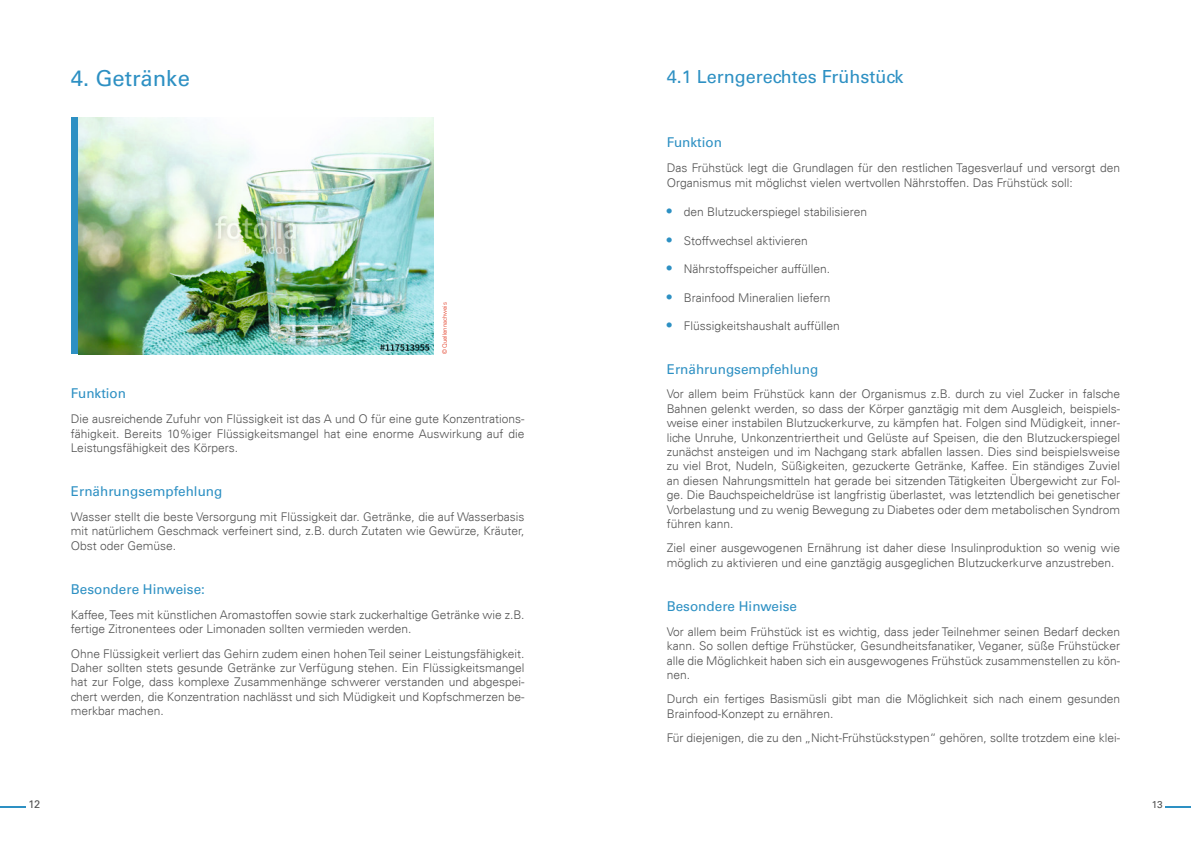
<style>
.page{position:relative;width:1191px;height:842px;background:#fff}
.page>*{position:absolute;margin:0;border:0;box-sizing:border-box;transform-origin:0 0}
.t1{font:500 22px "Univers CE";color:#2d90c3}
.t2{font:500 18px "Univers CE";color:#2d90c3}
.t3{font:500 13.5px "Univers CE";color:#2d90c3}
.t4{font:300 12px/14.4px "Univers LT";color:#525252;text-align:justify}
.t5{font:500 11px "Univers CE";color:#525252}
.t6{font:500 10px "Univers CE";color:#525252}
.t7{font:300 6px "Univers LT";color:#e03017}
.s1{font-family:"Univers CE";font-weight:500;font-size:14px;color:#2d90c3}
</style>
<div class="page">
<hr style="left:0;top:806px;width:26px;height:2px;background:#2d90c3">
<hr style="left:1165px;top:806px;width:26px;height:2px;background:#2d90c3">
<div style="left:71px;top:117px;width:363px;height:237px;background:#2d90c3"></div>
<img style="left:79px;top:117px;width:355px;height:237px">
<h1 class="t1" style="left:71px;top:66px;width:121px">4. Getränke</h1>
<p class="t7" style="left:441px;top:354px;width:54px;rotate:-90deg">© Quellennachweis</p>
<p class="t3" style="left:71px;top:386px;width:57px">Funktion</p>
<p class="t4" style="left:71px;top:412px;width:455px">Die ausreichende Zufuhr von Flüssigkeit ist das A und O für eine gute Konzentrations&shy;fähigkeit. Bereits 10%iger Flüssigkeitsmangel hat eine enorme Auswirkung auf die Leistungsfähigkeit des Körpers.</p>
<p class="t3" style="left:71px;top:483px;width:153px">Ernährungsempfehlung</p>
<p class="t4" style="left:71px;top:509px;width:455px">Wasser stellt die beste Versorgung mit Flüssigkeit dar. Getränke, die auf Wasserbasis mit natürlichem Geschmack verfeinert sind, z.B. durch Zutaten wie Gewürze, Kräuter, Obst oder Gemüse.</p>
<p class="t3" style="left:71px;top:581px;width:136px">Besondere Hinweise:</p>
<p class="t4" style="left:71px;top:607px;width:455px">Kaffee, Tees mit künstlichen Aromastoffen sowie stark zuckerhaltige Getränke wie z.B. fertige Zitronentees oder Limonaden sollten vermieden werden.</p>
<p class="t4" style="left:71px;top:646px;width:455px">Ohne Flüssigkeit verliert das Gehirn zudem einen hohen Teil seiner Leistungsfähigkeit.<br>Daher sollten stets gesunde Getränke zur Verfügung stehen. Ein Flüssigkeitsmangel hat zur Folge, dass komplexe Zusammenhänge schwerer verstanden und abgespei&shy;chert werden, die Konzentration nachlässt und sich Müdigkeit und Kopfschmerzen be&shy;merkbar machen.</p>
<h2 class="t2" style="left:667px;top:66px;width:238px">4.1 Lerngerechtes Frühstück</h2>
<p class="t3" style="left:667px;top:135px;width:57px">Funktion</p>
<p class="t4" style="left:667px;top:161px;width:455px">Das Frühstück legt die Grundlagen für den restlichen Tagesverlauf und versorgt den<br>Organismus mit möglichst vielen wertvollen Nährstoffen. Das Frühstück soll:</p>
<p class="t4" style="left:667px;top:205px;width:202px"><span class="s1">•</span> den Blutzuckerspiegel stabilisieren</p>
<p class="t4" style="left:667px;top:233px;width:142px"><span class="s1">•</span> Stoffwechsel aktivieren</p>
<p class="t4" style="left:667px;top:262px;width:165px"><span class="s1">•</span> Nährstoffspeicher auffüllen.</p>
<p class="t4" style="left:667px;top:290px;width:165px"><span class="s1">•</span> Brainfood Mineralien liefern</p>
<p class="t4" style="left:667px;top:319px;width:174px"><span class="s1">•</span> Flüssigkeitshaushalt auffüllen</p>
<p class="t3" style="left:667px;top:361px;width:153px">Ernährungsempfehlung</p>
<p class="t4" style="left:667px;top:387px;width:455px">Vor allem beim Frühstück kann der Organismus z.B. durch zu viel Zucker in falsche Bahnen gelenkt werden, so dass der Körper ganztägig mit dem Ausgleich, beispiels&shy;weise einer instabilen Blutzuckerkurve, zu kämpfen hat. Folgen sind Müdigkeit, inner&shy;liche Unruhe, Unkonzentriertheit und Gelüste auf Speisen, die den Blutzuckerspiegel zunächst ansteigen und im Nachgang stark abfallen lassen. Dies sind beispielsweise zu viel Brot, Nudeln, Süßigkeiten, gezuckerte Getränke, Kaffee. Ein ständiges Zuviel an diesen Nahrungsmitteln hat gerade bei sitzenden Tätigkeiten Übergewicht zur Fol&shy;ge. Die Bauchspeicheldrüse ist langfristig überlastet, was letztendlich bei genetischer Vorbelastung und zu wenig Bewegung zu Diabetes oder dem metabolischen Syndrom führen kann.</p>
<p class="t4" style="left:667px;top:541px;width:455px">Ziel einer ausgewogenen Ernährung ist daher diese Insulinproduktion so wenig wie möglich zu aktivieren und eine ganztägig ausgeglichen Blutzuckerkurve anzustreben.</p>
<p class="t3" style="left:667px;top:598px;width:132px">Besondere Hinweise</p>
<p class="t4" style="left:667px;top:624px;width:455px">Vor allem beim Frühstück ist es wichtig, dass jeder Teilnehmer seinen Bedarf decken kann. So sollen deftige Frühstücker, Gesundheitsfanatiker, Veganer, süße Frühstücker alle die Möglichkeit haben sich ein ausgewogenes Frühstück zusammenstellen zu kön&shy;nen.</p>
<p class="t4" style="left:667px;top:692px;width:455px">Durch ein fertiges Basismüsli gibt man die Möglichkeit sich nach einem gesunden<br>Brainfood-Konzept zu ernähren.</p>
<p class="t4" style="left:667px;top:731px;width:455px">Für diejenigen, die zu den „Nicht-Frühstückstypen“ gehören, sollte trotzdem eine klei-</p>
<p class="t5" style="left:28px;top:798px;width:14px">12</p>
<p class="t6" style="left:1151px;top:799px;width:12px">13</p>
</div>
